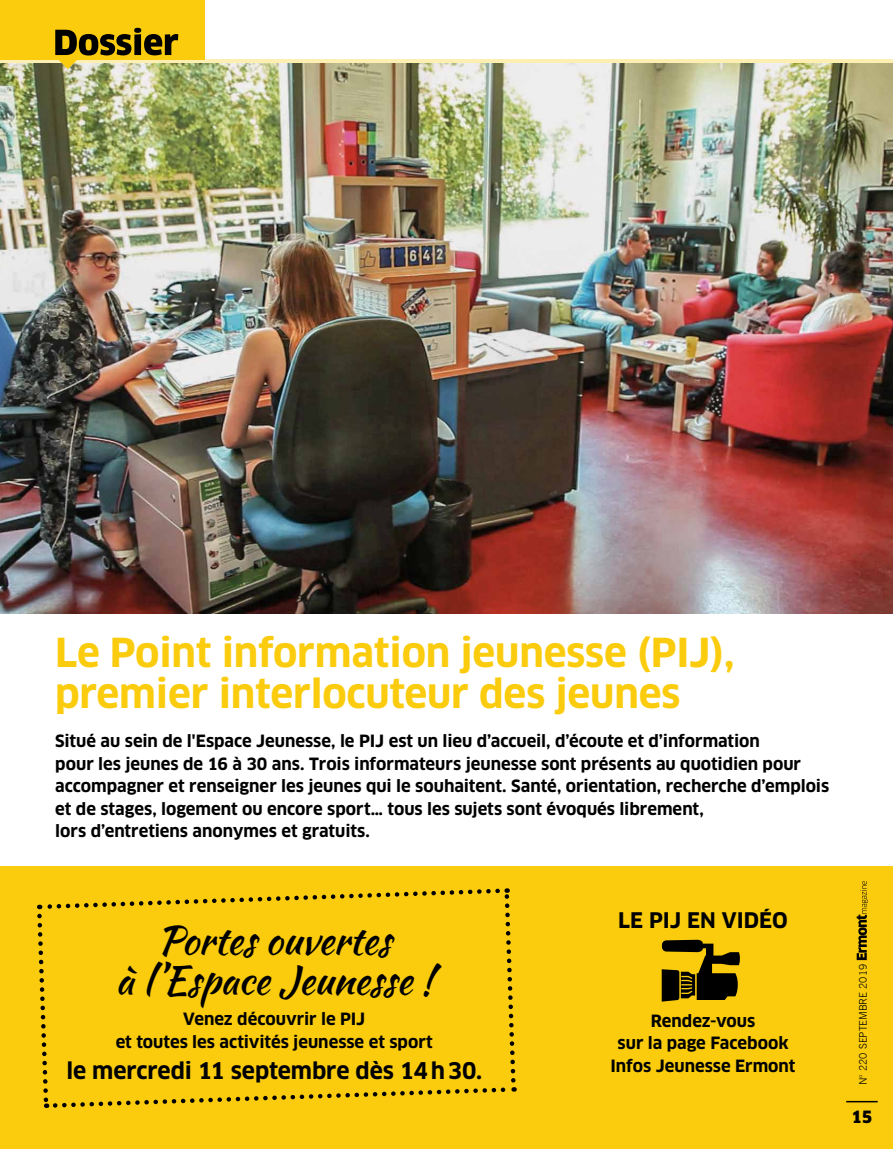
<style>
.page{position:relative;width:893px;height:1149px;background:#fff}
.page>*{position:absolute;margin:0;border:0;box-sizing:border-box;transform-origin:0 0}
.t1{font:700 39px/40.5px "Clan OT";letter-spacing:-.005em;color:#facc0d}
.t2{font:39px/40.5px "Kaushan Script";letter-spacing:-.005em;color:#000;text-align:center}
.t3{font:700 22.5px "Clan OT";letter-spacing:-.005em;color:#000}
.t4{font:700 21px "Clan OT";color:#000}
.t5{font:700 16.5px/22.5px "Clan OT";color:#000;text-align:center}
.t6{font:900 16.5px "Clan OT";color:#000}
.t7{font:300 10.5px "News Gothic BT";color:#000}
</style>
<div class="page">
<svg style="left:0;top:60px;width:893px;height:4px;background:#ece1ab"></svg>
<img style="left:0;top:64px;width:893px;height:549px">
<div style="left:0;top:0;width:204px;height:60px;background:#facc0d"></div>
<svg style="left:55px;top:28px;width:123px;height:41px"></svg>
<div style="left:0;top:865px;width:893px;height:283px;background:#facc0d"></div>
<hr style="left:846px;top:1100px;width:32px;height:1px;background:#000">
<svg style="left:857px;top:881px;width:11px;height:78px"></svg>
<svg style="left:37px;top:888px;width:480px;height:220px"></svg>
<svg style="left:662px;top:939px;width:78px;height:62px"></svg>
<h1 class="t1" style="left:55px;top:633px;width:681px">Le Point information jeunesse (PIJ), premier interlocuteur des jeunes</h1>
<p class="t5" style="left:55px;top:730px;width:775px;text-align:left">Situé au sein de l'Espace Jeunesse, le PIJ est un lieu d’accueil, d’écoute et d’information<br>pour les jeunes de 16 à 30 ans. Trois informateurs jeunesse sont présents au quotidien pour accompagner et renseigner les jeunes qui le souhaitent. Santé, orientation, recherche d’emplois et de stages, logement ou encore sport… tous les sujets sont évoqués librement,<br>lors d’entretiens anonymes et gratuits.</p>
<h1 class="t2" style="left:115px;top:919px;width:319px">Portes ouvertes<br>à l’Espace Jeunesse !</h1>
<p class="t5" style="left:116px;top:1007px;width:319px">Venez découvrir le PIJ<br>et toutes les activités jeunesse et sport</p>
<h2 class="t3" style="left:66px;top:1057px;width:417px">le mercredi 11 septembre dès 14h30.</h2>
<p class="t4" style="left:618px;top:907px;width:171px">LE PIJ EN VIDÉO</p>
<p class="t5" style="left:611px;top:1009px;width:186px">Rendez-vous<br>sur la page Facebook<br>Infos Jeunesse Ermont</p>
<p class="t7" style="left:857px;top:1084px;width:123px;rotate:-90deg">N° 220 SEPTEMBRE 2019</p>
<p class="t6" style="left:851px;top:1107px;width:22px">15</p>
</div>
